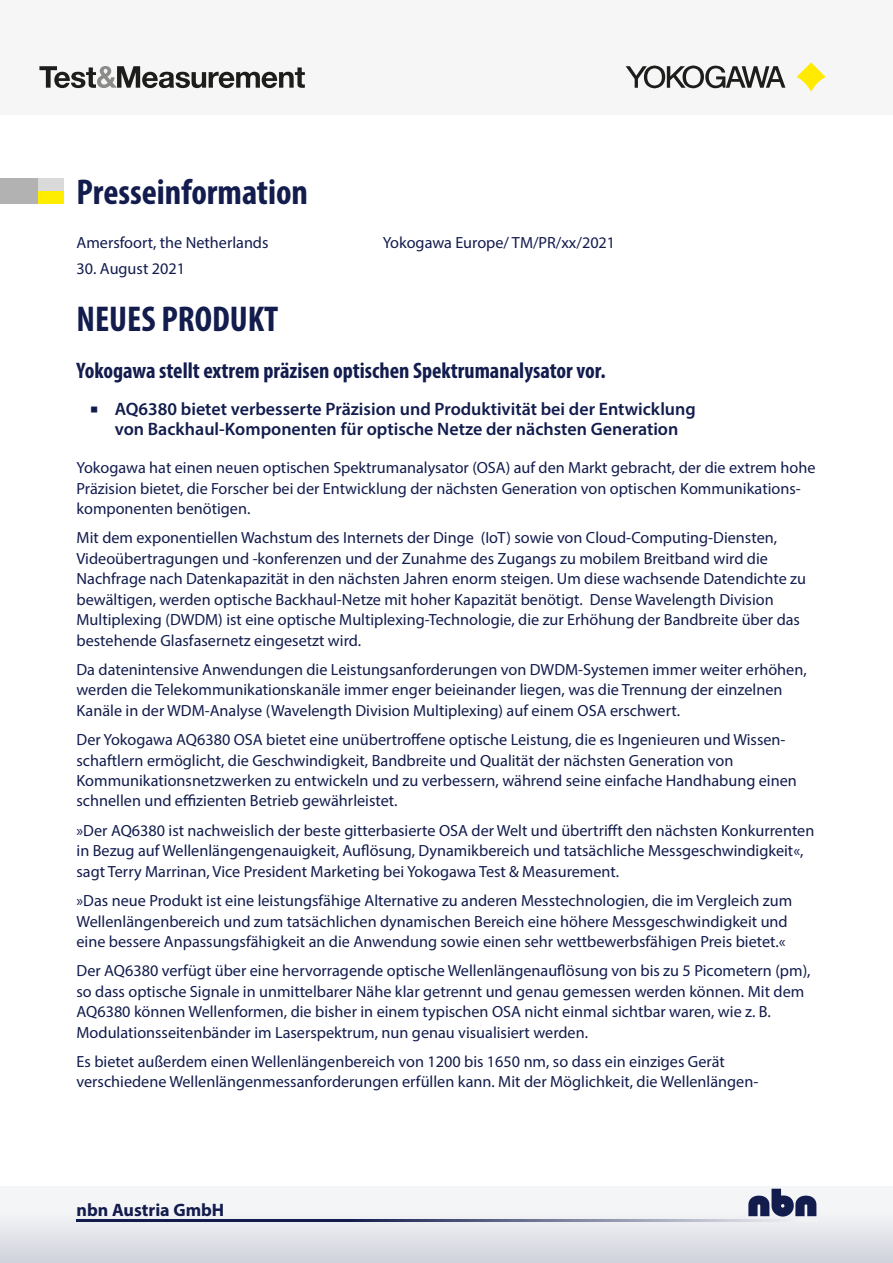
<style>
.page{position:relative;width:893px;height:1263px;background:#fff}
.page>*{position:absolute;margin:0;border:0;box-sizing:border-box;transform-origin:0 0}
.t1{font:700 condensed 36px "Myriad Pro";color:#121c4d}
.t2{font:700 condensed 22.5px "Myriad Pro";color:#121c4d}
.t3{font:600 18px/19.5px "Myriad Pro";color:#121c4d;text-align:center}
.t4{font:700 18px "Myriad Pro";color:#121c4d}
.t5{font:16.2px/20.4px "Myriad Pro";color:#121c4d}
.s1{font-family:"Lucida Grande";font-weight:700}
</style>
<div class="page">
<div style="left:0;top:1186px;width:893px;height:77px;background:linear-gradient(to bottom,#fcfdfd,#d4d6df)"></div>
<svg style="left:77px;top:1220px;width:739px;height:1px"></svg>
<svg style="left:748px;top:1189px;width:68px;height:27px"></svg>
<div style="left:0;top:0;width:893px;height:115px;background:#f6f6f6"></div>
<svg style="left:39px;top:66px;width:266px;height:22px"></svg>
<svg style="left:797px;top:62px;width:29px;height:30px"></svg>
<svg style="left:626px;top:66px;width:159px;height:22px"></svg>
<div style="left:0;top:179px;width:38px;height:25px;background:#b2b2b2"></div>
<div style="left:38px;top:179px;width:26px;height:12px;background:#dadada"></div>
<div style="left:38px;top:191px;width:26px;height:13px;background:#ffed00"></div>
<h1 class="t1" style="left:77px;top:177px;width:233px">Presseinformation</h1>
<p class="t5" style="left:77px;top:234px;width:193px">Amersfoort, the Netherlands</p>
<p class="t5" style="left:383px;top:234px;width:234px">Yokogawa Europe/ TM/PR/xx/2021</p>
<p class="t5" style="left:77px;top:259px;width:110px">30. August 2021</p>
<h1 class="t1" style="left:77px;top:304px;width:203px">NEUES PRODUKT</h1>
<h2 class="t2" style="left:77px;top:361px;width:530px">Yokogawa stellt extrem präzisen optischen Spektrumanalysator vor.</h2>
<p class="t3" style="left:89px;top:401px;width:608px"><span class="s1">■</span> AQ6380 bietet verbesserte Präzision und Produktivität bei der Entwicklung von Backhaul-Komponenten für optische Netze der nächsten Generation</p>
<p class="t5" style="left:77px;top:459px;width:740px">Yokogawa hat einen neuen optischen Spektrumanalysator (OSA) auf den Markt gebracht, der die extrem hohe<br>Präzision bietet, die Forscher bei der Entwicklung der nächsten Generation von optischen Kommunikations‐ komponenten benötigen.</p>
<p class="t5" style="left:77px;top:529px;width:731px">Mit dem exponentiellen Wachstum des Internets der Dinge (IoT) sowie von Cloud-Computing-Diensten, Videoübertragungen und -konferenzen und der Zunahme des Zugangs zu mobilem Breitband wird die Nachfrage nach Datenkapazität in den nächsten Jahren enorm steigen. Um diese wachsende Datendichte zu bewältigen, werden optische Backhaul-Netze mit hoher Kapazität benötigt. Dense Wavelength Division Multiplexing (DWDM) ist eine optische Multiplexing-Technologie, die zur Erhöhung der Bandbreite über das bestehende Glasfasernetz eingesetzt wird.</p>
<p class="t5" style="left:77px;top:661px;width:732px">Da datenintensive Anwendungen die Leistungsanforderungen von DWDM-Systemen immer weiter erhöhen, werden die Telekommunikationskanäle immer enger beieinander liegen, was die Trennung der einzelnen<br>Kanäle in der WDM-Analyse (Wavelength Division Multiplexing) auf einem OSA erschwert.</p>
<p class="t5" style="left:77px;top:731px;width:722px">Der Yokogawa AQ6380 OSA bietet eine unübertroffene optische Leistung, die es Ingenieuren und Wissen‐ schaftlern ermöglicht, die Geschwindigkeit, Bandbreite und Qualität der nächsten Generation von Kommunikationsnetzwerken zu entwickeln und zu verbessern, während seine einfache Handhabung einen schnellen und effizienten Betrieb gewährleistet.</p>
<p class="t5" style="left:77px;top:821px;width:739px">»Der AQ6380 ist nachweislich der beste gitterbasierte OSA der Welt und übertrifft den nächsten Konkurrenten in Bezug auf Wellenlängengenauigkeit, Auflösung, Dynamikbereich und tatsächliche Messgeschwindigkeit«, sagt Terry Marrinan, Vice President Marketing bei Yokogawa Test &amp; Measurement.</p>
<p class="t5" style="left:77px;top:892px;width:717px">»Das neue Produkt ist eine leistungsfähige Alternative zu anderen Messtechnologien, die im Vergleich zum<br>Wellenlängenbereich und zum tatsächlichen dynamischen Bereich eine höhere Messgeschwindigkeit und eine bessere Anpassungsfähigkeit an die Anwendung sowie einen sehr wettbewerbsfähigen Preis bietet.«</p>
<p class="t5" style="left:77px;top:962px;width:736px">Der AQ6380 verfügt über eine hervorragende optische Wellenlängenauflösung von bis zu 5 Picometern (pm), so dass optische Signale in unmittelbarer Nähe klar getrennt und genau gemessen werden können. Mit dem AQ6380 können Wellenformen, die bisher in einem typischen OSA nicht einmal sichtbar waren, wie z. B.<br>Modulationsseitenbänder im Laserspektrum, nun genau visualisiert werden.</p>
<p class="t5" style="left:77px;top:1053px;width:683px">Es bietet außerdem einen Wellenlängenbereich von 1200 bis 1650 nm, so dass ein einziges Gerät verschiedene Wellenlängenmessanforderungen erfüllen kann. Mit der Möglichkeit, die Wellenlängen‐</p>
<p class="t4" style="left:77px;top:1203px;width:149px">nbn Austria GmbH</p>
</div>
